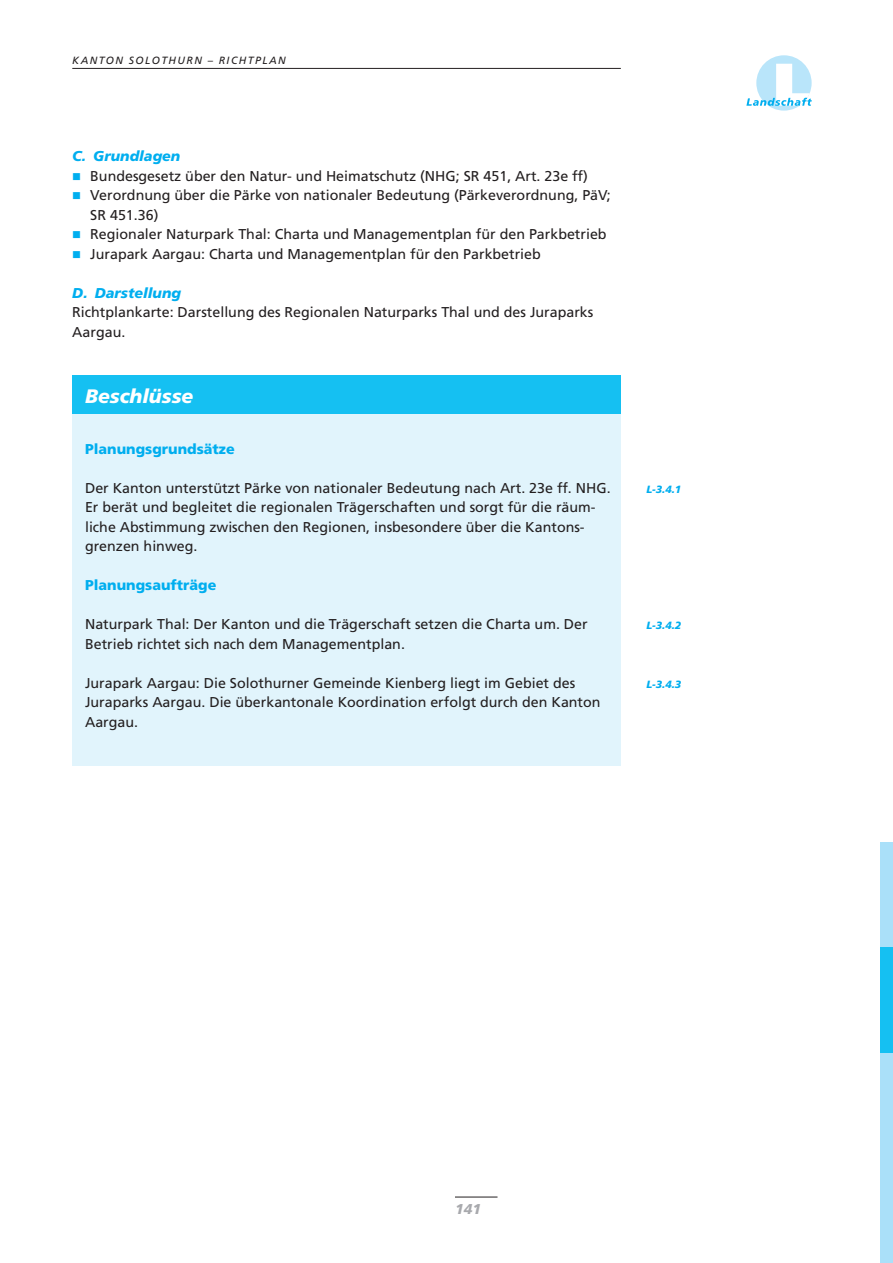
<style>
.page{position:relative;width:893px;height:1263px;background:#fff}
.page>*{position:absolute;margin:0;border:0;box-sizing:border-box;transform-origin:0 0}
.Kastentitel{font:italic 900 19.5px "Frutiger LT Std";color:#fff}
.Kastentext{font:14.25px/19.5px "Frutiger LT Std";color:#231f20}
.Lauftext{font:14.25px/19.5px "Frutiger LT Std";color:#231f20}
.Kastentext-2{font:900 14.25px "Frutiger LT Std";color:#00aeef}
.Titel_ABCD{font:italic 900 14.25px "Frutiger LT Std";color:#00aeef}
.t1{font:italic 900 14.25px "Frutiger LT Std";color:#a8a9ad}
.t2{font:italic 10.5px "Frutiger LT Std";letter-spacing:.135em;color:#231f20}
.Beschluss-Nummer{font:italic 900 10.5px "Frutiger LT Std";color:#00aeef}
</style>
<div class="page">
<div style="left:880px;top:842px;width:13px;height:421px;background:#aae0f9"></div>
<div style="left:880px;top:947px;width:13px;height:105px;background:#15c0f2"></div>
<div style="left:72px;top:376px;width:549px;height:39px;background:#15c0f2"></div>
<div style="left:72px;top:415px;width:549px;height:351px;background:#e1f4fc"></div>
<hr style="left:455px;top:1197px;width:42px;height:1px;background:#231f20">
<hr style="left:72px;top:68px;width:549px;height:1px;background:#231f20">
<svg style="left:756px;top:55px;width:56px;height:56px"></svg>
<svg style="left:746px;top:64px;width:66px;height:42px"></svg>
<p class="t2" style="left:72px;top:54px;width:215px">KANTON SOLOTHURN – RICHTPLAN</p>
<p class="Titel_ABCD" style="left:72px;top:148px;width:110px">C. Grundlagen</p>
<p class="Kastentext" style="left:90px;top:166px;width:499px">Bundesgesetz über den Natur- und Heimatschutz (NHG; SR 451, Art. 23e ff)</p>
<p class="Kastentext" style="left:90px;top:186px;width:522px">Verordnung über die Pärke von nationaler Bedeutung (Pärkeverordnung, PäV;<br>SR 451.36)</p>
<p class="Kastentext" style="left:90px;top:225px;width:518px">Regionaler Naturpark Thal: Charta und Managementplan für den Parkbetrieb</p>
<p class="Kastentext" style="left:90px;top:244px;width:452px">Jurapark Aargau: Charta und Managementplan für den Parkbetrieb</p>
<p class="Titel_ABCD" style="left:72px;top:284px;width:110px">D. Darstellung</p>
<p class="Lauftext" style="left:72px;top:303px;width:523px">Richtplankarte: Darstellung des Regionalen Naturparks Thal und des Juraparks<br>Aargau.</p>
<p class="Kastentitel" style="left:85px;top:384px;width:110px">Beschlüsse</p>
<p class="Kastentext-2" style="left:85px;top:440px;width:151px">Planungsgrundsätze</p>
<p class="Kastentext" style="left:85px;top:478px;width:527px">Der Kanton unterstützt Pärke von nationaler Bedeutung nach Art. 23e ff. NHG.<br>Er berät und begleitet die regionalen Trägerschaften und sorgt für die räum&shy;liche Abstimmung zwischen den Regionen, insbesondere über die Kantons&shy;grenzen hinweg.</p>
<p class="Kastentext-2" style="left:85px;top:577px;width:133px">Planungsaufträge</p>
<p class="Kastentext" style="left:85px;top:615px;width:504px">Naturpark Thal: Der Kanton und die Trägerschaft setzen die Charta um. Der<br>Betrieb richtet sich nach dem Managementplan.</p>
<p class="Kastentext" style="left:85px;top:673px;width:517px">Jurapark Aargau: Die Solothurner Gemeinde Kienberg liegt im Gebiet des<br>Juraparks Aargau. Die überkantonale Koordination erfolgt durch den Kanton<br>Aargau.</p>
<p class="Beschluss-Nummer" style="left:646px;top:483px;width:37px">L-3.4.1</p>
<p class="Beschluss-Nummer" style="left:646px;top:619px;width:37px">L-3.4.2</p>
<p class="Beschluss-Nummer" style="left:646px;top:678px;width:37px">L-3.4.3</p>
<p class="t1" style="left:455px;top:1201px;width:28px">141</p>
</div>
